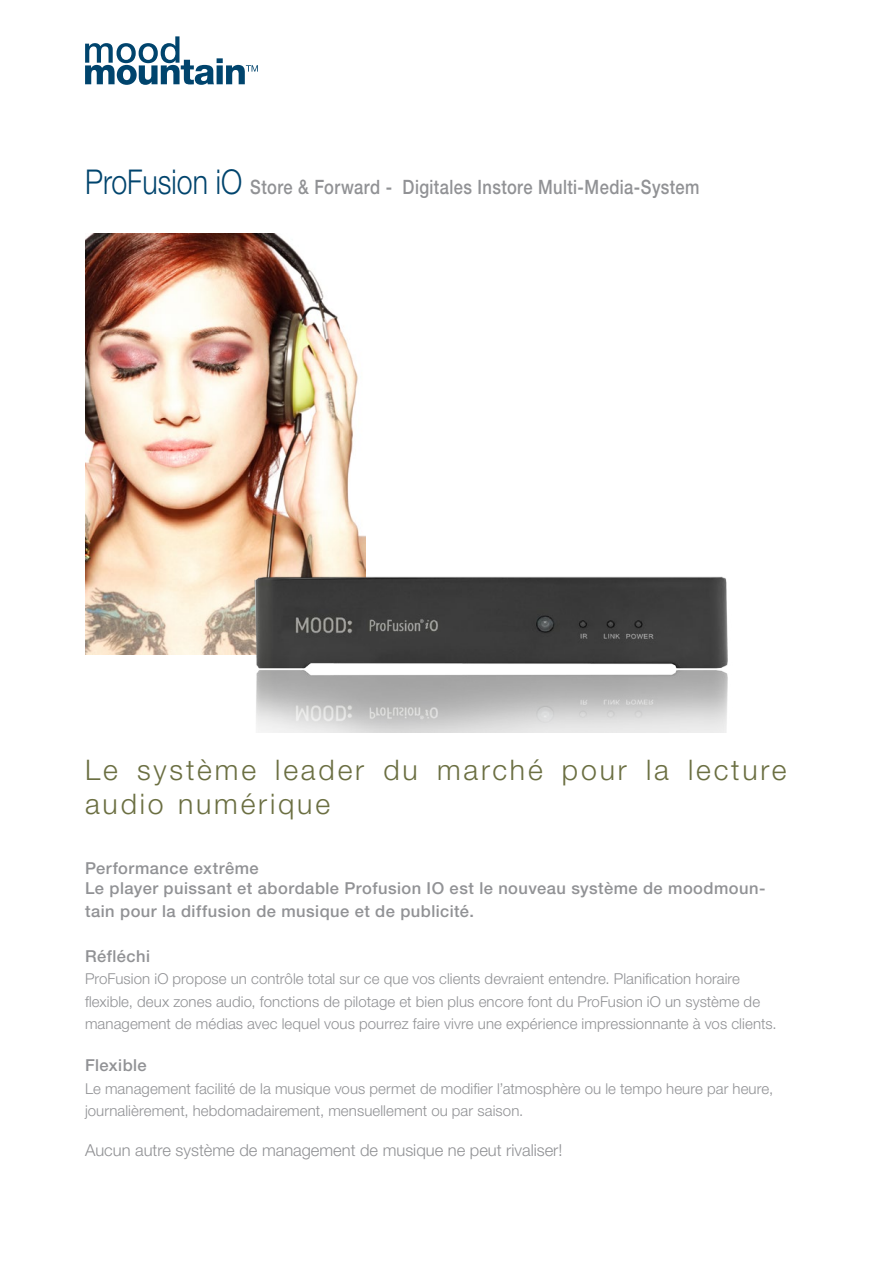
<style>
.page{position:relative;width:893px;height:1263px;background:#fff}
.page>*{position:absolute;margin:0;border:0;box-sizing:border-box;transform-origin:0 0}
.claim{font:300 28.35px/34.2px "Helvetica Neue";letter-spacing:.1em;color:#6b6f42}
.Produktetitel{font:500 19.8px "Helvetica Neue";letter-spacing:.025em;color:#919295;scale:.83 1}
.t1{font:500 16.5px/22.5px "Helvetica Neue";letter-spacing:.03em;color:#919295}
.t2{font:300 16.5px "Helvetica Neue";color:#919295}
.t3{font:300 15px/22.5px "Helvetica Neue";letter-spacing:.005em;color:#919295}
.s1{font-weight:300;font-size:34.2px;color:#00446d}
</style>
<div class="page">
<svg style="left:85px;top:36px;width:173px;height:49px"></svg>
<img style="left:85px;top:234px;width:280px;height:420px">
<img style="left:214px;top:575px;width:514px;height:158px">
<p class="Produktetitel" style="left:85px;top:175px;width:742px"><span class="s1">ProFusion iO</span> Store &amp; Forward - Digitales Instore Multi-Media-System</p>
<p class="claim" style="left:85px;top:752px;width:703px">Le système leader du marché pour la lecture audio numérique</p>
<p class="t1" style="left:85px;top:857px;width:175px">Performance extrême</p>
<p class="t1" style="left:85px;top:877px;width:682px">Le player puissant et abordable Profusion IO est le nouveau système de moodmoun&shy;tain pour la diffusion de musique et de publicité.</p>
<p class="t1" style="left:85px;top:944px;width:67px">Réfléchi</p>
<p class="t3" style="left:85px;top:967px;width:693px">ProFusion iO propose un contrôle total sur ce que vos clients devraient entendre. Planification horaire flexible, deux zones audio, fonctions de pilotage et bien plus encore font du ProFusion iO un système de management de médias avec lequel vous pourrez faire vivre une expérience impressionnante à vos clients.</p>
<p class="t1" style="left:85px;top:1054px;width:63px">Flexible</p>
<p class="t3" style="left:85px;top:1077px;width:690px">Le management facilité de la musique vous permet de modifier l’atmosphère ou le tempo heure par heure, journalièrement, hebdomadairement, mensuellement ou par saison.</p>
<p class="t2" style="left:85px;top:1140px;width:479px">Aucun autre système de management de musique ne peut rivaliser!</p>
</div>
